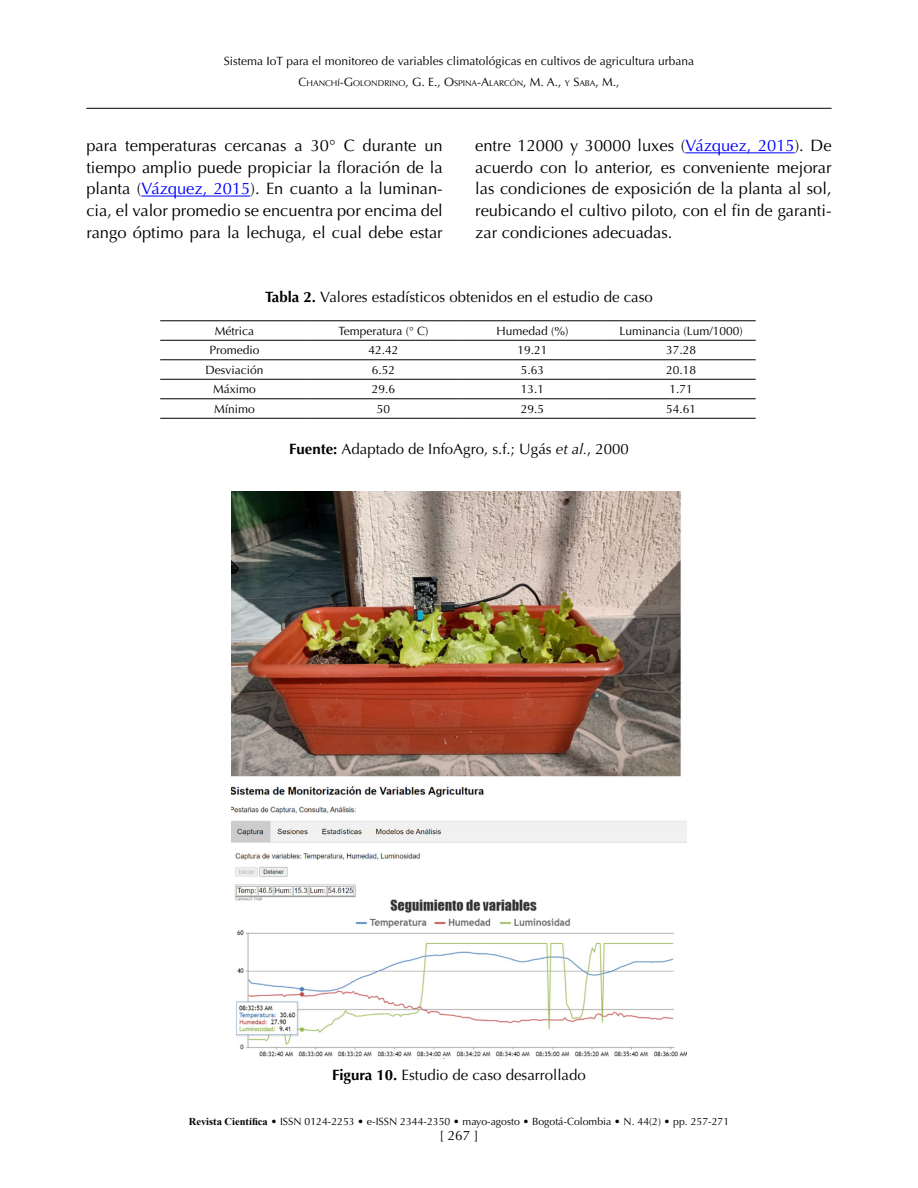
<style>
.page{position:relative;width:918px;height:1188px;background:#fff}
.page>*{position:absolute;margin:0;border:0;box-sizing:border-box;transform-origin:0 0}
.t1{font:16.5px/21.6px "Optima LT Std";color:#000;text-align:justify}
.t2{font:15px "Optima LT Std";color:#000}
.t3{font:13.5px "Optima LT Std";color:#000}
.t4{font:12px "Optima LT Std";color:#000}
.t5{font:10.5px "Optima LT Std";color:#000}
.t6{font:8.4px "Optima LT Std";color:#000}
.s1{font-size:12px}
.s2{color:#00f}
.s3{font-weight:700}
.s4{font-style:italic}
.s5{font-family:"Times New Roman";font-weight:700}
</style>
<div class="page">
<hr style="left:86px;top:108px;width:746px;height:1px;background:#000">
<hr style="left:141px;top:196px;width:109px;height:1px;background:#00f">
<hr style="left:685px;top:152px;width:110px;height:1px;background:#00f">
<img style="left:231px;top:491px;width:455px;height:566px">
<hr style="left:160px;top:320px;width:149px;height:1px;background:#000">
<hr style="left:309px;top:320px;width:149px;height:1px;background:#000">
<hr style="left:458px;top:320px;width:149px;height:1px;background:#000">
<hr style="left:607px;top:320px;width:149px;height:1px;background:#000">
<hr style="left:160px;top:340px;width:149px;height:1px;background:#000">
<hr style="left:309px;top:340px;width:149px;height:1px;background:#000">
<hr style="left:458px;top:340px;width:149px;height:1px;background:#000">
<hr style="left:607px;top:340px;width:149px;height:1px;background:#000">
<hr style="left:160px;top:359px;width:149px;height:1px;background:#000">
<hr style="left:309px;top:359px;width:149px;height:1px;background:#000">
<hr style="left:458px;top:359px;width:149px;height:1px;background:#000">
<hr style="left:607px;top:359px;width:149px;height:1px;background:#000">
<hr style="left:160px;top:379px;width:149px;height:1px;background:#000">
<hr style="left:309px;top:379px;width:149px;height:1px;background:#000">
<hr style="left:458px;top:379px;width:149px;height:1px;background:#000">
<hr style="left:607px;top:379px;width:149px;height:1px;background:#000">
<hr style="left:160px;top:398px;width:149px;height:1px;background:#000">
<hr style="left:309px;top:398px;width:149px;height:1px;background:#000">
<hr style="left:458px;top:398px;width:149px;height:1px;background:#000">
<hr style="left:607px;top:398px;width:149px;height:1px;background:#000">
<hr style="left:160px;top:418px;width:149px;height:1px;background:#000">
<hr style="left:309px;top:418px;width:149px;height:1px;background:#000">
<hr style="left:458px;top:418px;width:149px;height:1px;background:#000">
<hr style="left:607px;top:418px;width:149px;height:1px;background:#000">
<p class="t4" style="left:224px;top:54px;width:472px">Sistema IoT para el monitoreo de variables climatológicas en cultivos de agricultura urbana</p>
<p class="t6" style="left:299px;top:79px;width:322px"><span class="s1">C</span>HANCHÍ<span class="s1">-G</span>OLONDRINO<span class="s1">, G. E., O</span>SPINA<span class="s1">-A</span>LARCÓN<span class="s1">, M. A.,</span> Y <span class="s1">S</span>ABA<span class="s1">, M.,</span></p>
<p class="t1" style="left:86px;top:135px;width:358px">para temperaturas cercanas a 30° C durante un tiempo amplio puede propiciar la floración de la planta (<span class="s2">Vázquez, 2015</span>). En cuanto a la luminan&shy;cia, el valor promedio se encuentra por encima del rango óptimo para la lechuga, el cual debe estar</p>
<p class="t1" style="left:475px;top:135px;width:358px">entre 12000 y 30000 luxes (<span class="s2">Vázquez, 2015</span>). De acuerdo con lo anterior, es conveniente mejorar las condiciones de exposición de la planta al sol, reubicando el cultivo piloto, con el fin de garanti&shy;zar condiciones adecuadas.</p>
<p class="t2" style="left:265px;top:289px;width:389px"><span class="s3">Tabla 2.</span> Valores estadísticos obtenidos en el estudio de caso</p>
<p class="t4" style="left:215px;top:324px;width:41px">Métrica</p>
<p class="t4" style="left:339px;top:324px;width:91px">Temperatura (° C)</p>
<p class="t4" style="left:496px;top:324px;width:74px">Humedad (%)</p>
<p class="t4" style="left:620px;top:324px;width:125px">Luminancia (Lum/1000)</p>
<p class="t4" style="left:210px;top:343px;width:52px">Promedio</p>
<p class="t4" style="left:368px;top:343px;width:32px">42.42</p>
<p class="t4" style="left:517px;top:343px;width:32px">19.21</p>
<p class="t4" style="left:666px;top:343px;width:32px">37.28</p>
<p class="t4" style="left:206px;top:363px;width:60px">Desviación</p>
<p class="t4" style="left:372px;top:363px;width:25px">6.52</p>
<p class="t4" style="left:521px;top:363px;width:25px">5.63</p>
<p class="t4" style="left:666px;top:363px;width:32px">20.18</p>
<p class="t4" style="left:213px;top:382px;width:44px">Máximo</p>
<p class="t4" style="left:372px;top:382px;width:25px">29.6</p>
<p class="t4" style="left:521px;top:382px;width:25px">13.1</p>
<p class="t4" style="left:670px;top:382px;width:25px">1.71</p>
<p class="t4" style="left:214px;top:402px;width:42px">Mínimo</p>
<p class="t4" style="left:377px;top:402px;width:15px">50</p>
<p class="t4" style="left:521px;top:402px;width:25px">29.5</p>
<p class="t4" style="left:666px;top:402px;width:32px">54.61</p>
<p class="t2" style="left:289px;top:440px;width:341px"><span class="s3">Fuente:</span> Adaptado de InfoAgro, s.f.; Ugás <span class="s4">et al.</span>, 2000</p>
<p class="t2" style="left:332px;top:1066px;width:255px"><span class="s3">Figura 10.</span> Estudio de caso desarrollado</p>
<p class="t5" style="left:189px;top:1115px;width:542px"><span class="s5">Revista Científica</span> • ISSN 0124-2253 • e-ISSN 2344-2350 • mayo-agosto • Bogotá-Colombia • N. 44(2) • pp. 257-271</p>
<p class="t3" style="left:439px;top:1127px;width:41px">[ 267 ]</p>
</div>
